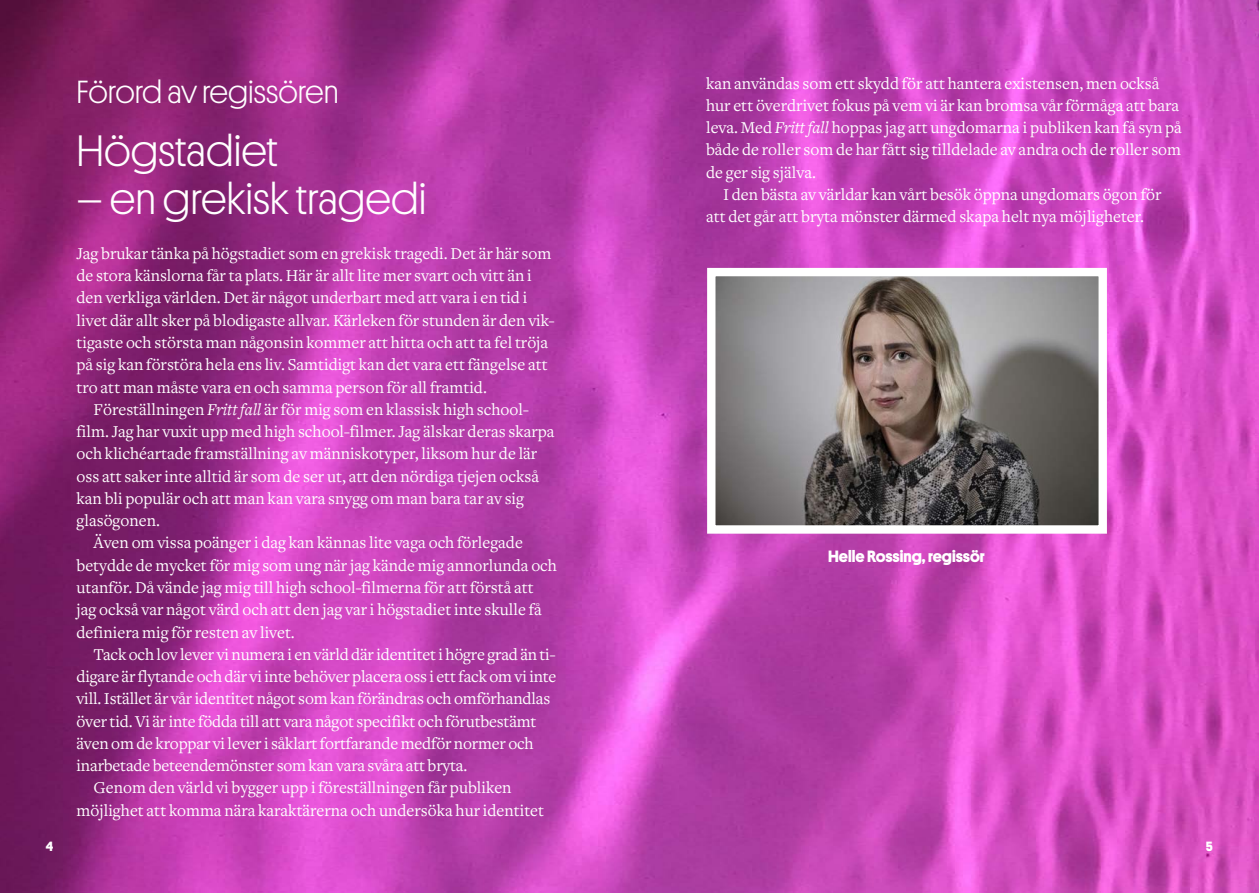
<style>
.page{position:relative;width:1259px;height:893px;background:#fff}
.page>*{position:absolute;margin:0;border:0;box-sizing:border-box;transform-origin:0 0}
.t1{font:300 44.25px "Stage Sans";color:#fff}
.Rubrik{font:300 32.25px "Stage Sans";color:#fff}
.t2{font:17.25px/22.2px "Curtain Serif";color:#fff}
.t3{font:700 16.5px "Stage Sans";color:#fff}
.t4{font:700 13.5px "Stage Sans";color:#fff}
.s1{font-style:italic}
</style>
<div class="page">
<img style="left:0;top:0;width:1259px;height:893px">
<img style="left:716px;top:277px;width:382px;height:248px">
<div style="left:707px;top:268px;width:400px;height:266px;border:8px solid #fff"></div>
<p class="Rubrik" style="left:77px;top:69px;width:264px">Förord av regissören</p>
<p class="t1" style="left:77px;top:119px;width:203px">Högstadiet</p>
<p class="t1" style="left:77px;top:167px;width:351px">– en grekisk tragedi</p>
<p class="t2" style="left:77px;top:243px;width:479px">Jag brukar tänka på högstadiet som en grekisk tragedi. Det är här som de stora känslorna får ta plats. Här är allt lite mer svart och vitt än i den verkliga världen. Det är något underbart med att vara i en tid i livet där allt sker på blodigaste allvar. Kärleken för stunden är den vik&shy;tigaste och största man någonsin kommer att hitta och att ta fel tröja på sig kan förstöra hela ens liv. Samtidigt kan det vara ett fängelse att tro att man måste vara en och samma person för all framtid.</p>
<p class="t2" style="left:77px;top:398px;width:479px;text-indent:17px">Föreställningen <span class="s1">Fritt fall</span> är för mig som en klassisk high school&shy;film. Jag har vuxit upp med high school-filmer. Jag älskar deras skarpa och klichéartade framställning av människotyper, liksom hur de lär oss att saker inte alltid är som de ser ut, att den nördiga tjejen också kan bli populär och att man kan vara snygg om man bara tar av sig glasögonen.</p>
<p class="t2" style="left:77px;top:532px;width:482px;text-indent:17px">Även om vissa poänger i dag kan kännas lite vaga och förlegade betydde de mycket för mig som ung när jag kände mig annorlunda och utanför. Då vände jag mig till high school-filmerna för att förstå att jag också var något värd och att den jag var i högstadiet inte skulle få definiera mig för resten av livet.</p>
<p class="t2" style="left:77px;top:643px;width:481px;text-indent:17px">Tack och lov lever vi numera i en värld där identitet i högre grad än ti&shy;digare är flytande och där vi inte behöver placera oss i ett fack om vi inte vill. Istället är vår identitet något som kan förändras och omförhandlas över tid. Vi är inte födda till att vara något specifikt och förutbestämt även om de kroppar vi lever i såklart fortfarande medför normer och inarbetade beteendemönster som kan vara svåra att bryta.</p>
<p class="t2" style="left:77px;top:777px;width:469px;text-indent:17px">Genom den värld vi bygger upp i föreställningen får publiken möjlighet att komma nära karaktärerna och undersöka hur identitet</p>
<p class="t2" style="left:706px;top:72px;width:477px">kan användas som ett skydd för att hantera existensen, men också hur ett överdrivet fokus på vem vi är kan bromsa vår förmåga att bara leva. Med <span class="s1">Fritt fall</span> hoppas jag att ungdomarna i publiken kan få syn på både de roller som de har fått sig tilldelade av andra och de roller som de ger sig själva.</p>
<p class="t2" style="left:706px;top:184px;width:457px;text-indent:17px">I den bästa av världar kan vårt besök öppna ungdomars ögon för att det går att bryta mönster därmed skapa helt nya möjligheter.</p>
<p class="t3" style="left:828px;top:544px;width:158px">Helle Rossing, regissör</p>
<p class="t4" style="left:46px;top:836px;width:9px">4</p>
<p class="t4" style="left:1205px;top:836px;width:9px">5</p>
</div>
